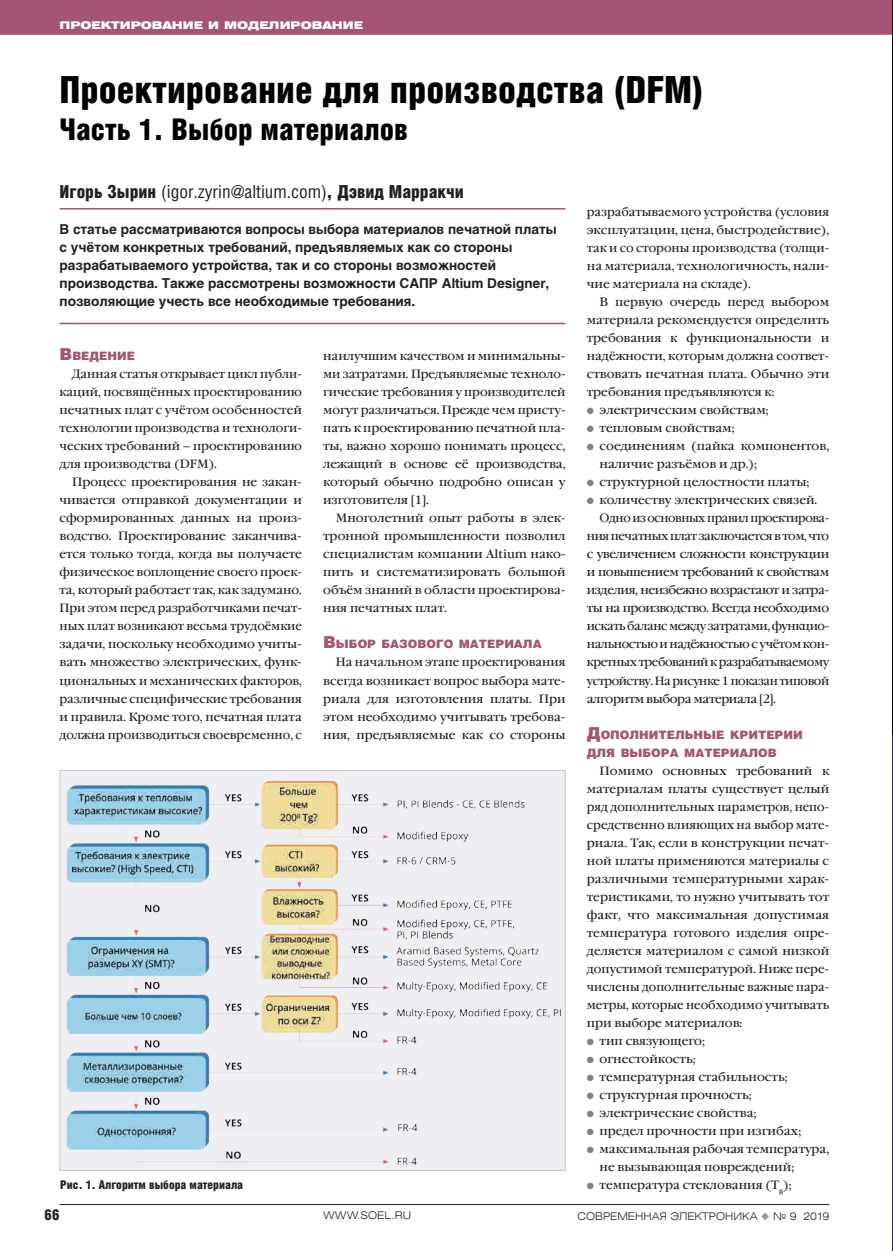
<style>
.page{position:relative;width:893px;height:1251px;background:#fff}
.page>*{position:absolute;margin:0;border:0;box-sizing:border-box;transform-origin:0 0}
.t1{font:37.5px "Helios Cond Black C";color:#010101}
.t2{font:30px "Helios Cond Black C";color:#010101}
.t3{font:18px "Helios Cond Black C";color:#231f20}
.t4{font:15px "Helios Cond Black C";color:#231f20}
.t5{font:700 13.5px/18px "Helios C";color:#231f20}
.t6{font:12px/18px "Garamond Book C";color:#231f20;text-align:justify}
.t7{font:12px "Garamond Book C";letter-spacing:-.035em;color:#231f20}
.t8{font:12px "Garamond Book C";letter-spacing:-.035em;color:#231f20;scale:.96 1}
.t9{font:12px "Garamond Book C";letter-spacing:-.035em;color:#231f20;scale:.95 1}
.t10{font:12px "Helios Cond Black C";color:#231f20}
.t11{font:11.55px/18px "Helios Black C";color:#a45475}
.t12{font:10.5px "Helios Ext Light C";color:#231f20}
.t13{font:10.5px "Helios Ext Black C";color:#fff}
.s1{font-family:"Helios Cond C"}
.s2{font-size:16.5px}
.s3{color:#808285}
.s4{color:#939598}
</style>
<div class="page">
<div style="left:0;top:0;width:892px;height:35px;background:#a45475"></div>
<hr style="left:60px;top:1203px;width:769px;height:1px;background:#231f20">
<hr style="left:60px;top:323px;width:506px;height:1px;background:#a45475">
<hr style="left:60px;top:208px;width:506px;height:1px;background:#a45475">
<img style="left:62px;top:772px;width:502px;height:396px">
<hr style="left:892px;top:0;width:1px;height:734px;background:#040503">
<hr style="left:892px;top:734px;width:1px;height:516px;background:#1a2950">
<p class="t13" style="left:60px;top:19px;width:305px">Проектирование и моделирование</p>
<h1 class="t1" style="left:60px;top:68px;width:646px">Проектирование для производства (DFM)</h1>
<h2 class="t2" style="left:60px;top:112px;width:350px">Часть 1. Выбор материалов</h2>
<h3 class="t3" style="left:60px;top:181px;width:406px">Игорь Зырин <span class="s1">(igor.zyrin@altium.com)</span>, Дэвид Марракчи</h3>
<p class="t5" style="left:60px;top:220px;width:499px">В статье рассматриваются вопросы выбора материалов печатной платы с учётом конкретных требований, предъявляемых как со стороны разрабатываемого устройства, так и со стороны возможностей производства. Также рассмотрены возможности САПР Altium Designer, позволяющие учесть все необходимые требования.</p>
<p class="t11" style="left:60px;top:346px;width:77px"><span class="s2">В</span>ведение</p>
<p class="t6" style="left:60px;top:365px;width:244px;text-indent:13px">Данная статья открывает цикл публи&shy;каций, посвящённых проектированию печатных плат с учётом особенностей технологии производства и технологи&shy;ческих требований – проектированию для производства (DFM).</p>
<p class="t6" style="left:60px;top:473px;width:244px;text-indent:13px">Процесс проектирования не закан&shy;чивается отправкой документации и сформированных данных на произ&shy;водство. Проектирование заканчива&shy;ется только тогда, когда вы получаете физическое воплощение своего проек&shy;та, который работает так, как задумано.<br>При этом перед разработчиками печат&shy;ных плат возникают весьма трудоёмкие задачи, поскольку необходимо учиты&shy;вать множество электрических, функ&shy;циональных и механических факторов, различные специфические требования и правила. Кроме того, печатная плата должна производиться своевременно, с</p>
<p class="t6" style="left:323px;top:347px;width:244px">наилучшим качеством и минимальны&shy;ми затратами. Предъявляемые техноло&shy;гические требования у производителей могут различаться. Прежде чем присту&shy;пать к проектированию печатной пла&shy;ты, важно хорошо понимать процесс, лежащий в основе её производства, который обычно подробно описан у изготовителя [1].</p>
<p class="t6" style="left:323px;top:509px;width:244px;text-indent:13px">Многолетний опыт работы в элек&shy;тронной промышленности позволил специалистам компании Altium нако&shy;пить и систематизировать большой объём знаний в области проектирова&shy;ния печатных плат.</p>
<p class="t11" style="left:323px;top:634px;width:220px"><span class="s2">В</span>ыбор базового материала</p>
<p class="t6" style="left:323px;top:653px;width:244px;text-indent:13px">На начальном этапе проектирования всегда возникает вопрос выбора мате&shy;риала для изготовления платы. При этом необходимо учитывать требова&shy;ния, предъявляемые как со стороны</p>
<p class="t10" style="left:60px;top:1177px;width:184px">Рис. 1. Алгоритм выбора материала</p>
<p class="t6" style="left:587px;top:203px;width:244px">разрабатываемого устройства (условия эксплуатации, цена, быстродействие), так и со стороны производства (толщи&shy;на материала, технологичность, нали&shy;чие материала на складе).</p>
<p class="t6" style="left:587px;top:293px;width:244px;text-indent:13px">В первую очередь перед выбором материала рекомендуется определить требования к функциональности и надёжности, которым должна соответ&shy;ствовать печатная плата. Обычно эти требования предъявляются к:</p>
<p class="t6" style="left:587px;top:401px;width:183px"><span class="s3">●</span> электрическим свойствам;</p>
<p class="t6" style="left:587px;top:419px;width:149px"><span class="s3">●</span> тепловым свойствам;</p>
<p class="t6" style="left:600px;top:437px;width:231px;text-indent:-13px"><span class="s3">●</span> соединениям (пайка компонентов, наличие разъёмов и др.);</p>
<p class="t6" style="left:587px;top:473px;width:224px"><span class="s3">●</span> структурной целостности платы;</p>
<p class="t6" style="left:587px;top:491px;width:232px"><span class="s3">●</span> количеству электрических связей.</p>
<p class="t9" style="left:600px;top:511px;width:243px">Одно из основных правил проектирова-</p>
<p class="t7" style="left:587px;top:529px;width:244px">ния печатных плат заключается в том, что</p>
<p class="t7" style="left:587px;top:547px;width:244px">с увеличением сложности конструкции</p>
<p class="t7" style="left:587px;top:565px;width:244px">и повышением требований к свойствам</p>
<p class="t7" style="left:587px;top:583px;width:244px">изделия, неизбежно возрастают и затра-</p>
<p class="t7" style="left:587px;top:601px;width:244px">ты на производство. Всегда необходимо</p>
<p class="t8" style="left:587px;top:619px;width:254px">искать баланс между затратами, функцио-</p>
<p class="t7" style="left:587px;top:637px;width:244px">нальностью и надёжностью с учётом кон-</p>
<p class="t8" style="left:587px;top:655px;width:254px">кретных требований к разрабатываемому</p>
<p class="t8" style="left:587px;top:673px;width:254px">устройству. На рисунке 1 показан типовой</p>
<p class="t7" style="left:587px;top:691px;width:191px">алгоритм выбора материала [2].</p>
<p class="t11" style="left:587px;top:724px;width:217px"><span class="s2">Д</span>ополнительные критерии для выбора материалов</p>
<p class="t6" style="left:587px;top:761px;width:244px;text-indent:13px">Помимо основных требований к материалам платы существует целый ряд дополнительных параметров, непо&shy;средственно влияющих на выбор мате&shy;риала. Так, если в конструкции печат&shy;ной платы применяются материалы с различными температурными харак&shy;теристиками, то нужно учитывать тот факт, что максимальная допустимая температура готового изделия опре&shy;деляется материалом с самой низкой допустимой температурой. Ниже пере&shy;числены дополнительные важные пара&shy;метры, которые необходимо учитывать при выборе материалов:</p>
<p class="t6" style="left:587px;top:1031px;width:120px"><span class="s3">●</span> тип связующего;</p>
<p class="t6" style="left:587px;top:1049px;width:110px"><span class="s3">●</span> огнестойкость;</p>
<p class="t6" style="left:587px;top:1067px;width:202px"><span class="s3">●</span> температурная стабильность;</p>
<p class="t6" style="left:587px;top:1085px;width:166px"><span class="s3">●</span> структурная прочность;</p>
<p class="t6" style="left:587px;top:1103px;width:171px"><span class="s3">●</span> электрические свойства;</p>
<p class="t6" style="left:587px;top:1121px;width:216px"><span class="s3">●</span> предел прочности при изгибах;</p>
<p class="t6" style="left:600px;top:1139px;width:231px;text-indent:-13px"><span class="s3">●</span> максимальная рабочая температура, не вызывающая повреждений;</p>
<p class="t6" style="left:587px;top:1175px;width:206px"><span class="s3">●</span> температура стеклования (T<sub>g</sub>);</p>
<p class="t4" style="left:44px;top:1205px;width:17px">66</p>
<p class="t12" style="left:323px;top:1208px;width:89px">WWW.SOEL.RU</p>
<p class="t12" style="left:578px;top:1208px;width:253px">СОВРЕМЕННАЯ ЭЛЕКТРОНИКА <span class="s4">◆</span> № 9 2019</p>
</div>
